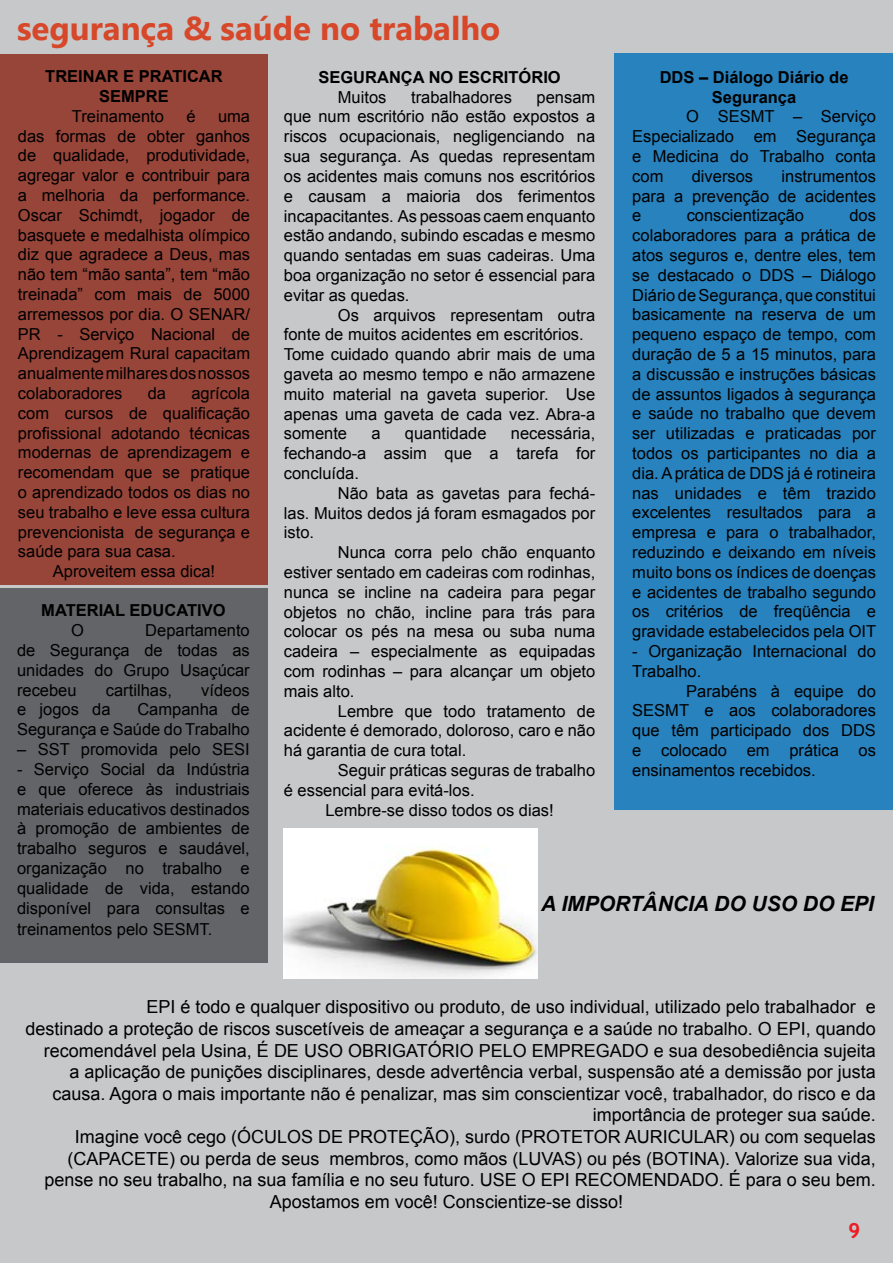
<style>
.page{position:relative;width:893px;height:1263px;background:#c6c8ca}
.page>*{position:absolute;margin:0;border:0;box-sizing:border-box;transform-origin:0 0}
.t1{font:700 33px "Segoe UI";color:#d74729}
.t2{font:italic 700 21px "Arial";color:#000}
.t3{font:700 21px "Trebuchet MS";color:#ed1c24}
.t4{font:18px "Arial";color:#000}
.t5{font:16.5px/19.8px "Arial";color:#000;text-align:justify}
.t6{font:700 16.5px/19.8px "Arial";color:#000;text-align:center}
</style>
<div class="page">
<div style="left:0;top:588px;width:268px;height:374px;background:#636467"></div>
<div style="left:614px;top:54px;width:279px;height:756px;background:#2782be"></div>
<div style="left:1px;top:54px;width:267px;height:531px;background:#974439"></div>
<img style="left:284px;top:829px;width:254px;height:150px">
<h1 class="t1" style="left:17px;top:5px;width:485px">segurança &amp; saúde no trabalho</h1>
<p class="t6" style="left:318px;top:68px;width:244px">SEGURANÇA NO ESCRITÓRIO</p>
<p class="t5" style="left:338px;top:87px;width:50px">Muitos</p>
<p class="t5" style="left:411px;top:87px;width:102px">trabalhadores</p>
<p class="t6" style="left:45px;top:67px;width:179px">TREINAR E PRATICAR<br>SEMPRE</p>
<p class="t5" style="left:72px;top:106px;width:94px">Treinamento</p>
<p class="t5" style="left:186px;top:106px;width:11px">é</p>
<p class="t6" style="left:660px;top:68px;width:190px">DDS – Diálogo Diário de<br>Segurança</p>
<p class="t5" style="left:632px;top:107px;width:245px;text-indent:54px">O SESMT – Serviço Especializado em Segurança e Medicina do Trabalho conta com</p>
<p class="t5" style="left:284px;top:87px;width:313px;text-indent:253px">pensam que num escritório não estão expostos a riscos ocupacionais, negligenciando na sua segurança. As quedas representam os acidentes mais comuns nos escritórios e causam a maioria dos ferimentos incapacitantes. As pessoas caem enquanto estão andando, subindo escadas e mesmo quando sentadas em suas cadeiras. Uma boa organização no setor é essencial para evitar as quedas.</p>
<p class="t5" style="left:284px;top:305px;width:313px;text-align:left;text-indent:54px">Os arquivos representam outra fonte de muitos acidentes em escritórios.<br>Tome cuidado quando abrir mais de uma gaveta ao mesmo tempo e não armazene muito material na gaveta superior. Use apenas uma gaveta de cada vez. Abra-a somente</p>
<p class="t5" style="left:18px;top:106px;width:234px;text-indent:200px">uma das formas de obter ganhos de qualidade, produtividade, agregar valor e contribuir para a melhoria da performance.<br>Oscar Schimdt, jogador de basquete e medalhista olímpico diz que agradece a Deus, mas não tem “mão santa”, tem “mão treinada” com mais de 5000 arremessos por dia. O SENAR/ PR - Serviço Nacional de Aprendizagem Rural capacitam anualmente milhares dos nossos colaboradores</p>
<p class="t5" style="left:632px;top:166px;width:245px;text-indent:149px">instrumentos para a prevenção de acidentes e</p>
<p class="t5" style="left:692px;top:166px;width:63px">diversos</p>
<p class="t5" style="left:632px;top:206px;width:245px;text-indent:217px">dos colaboradores para a prática de atos seguros e, dentre eles, tem se destacado o DDS – Diálogo Diário de Segurança, que constitui basicamente na reserva de um pequeno espaço de tempo, com duração de 5 a 15 minutos, para a discussão e instruções básicas de assuntos ligados à segurança e saúde no trabalho que devem ser utilizadas e praticadas por todos os participantes no dia a dia. A prática de DDS já é rotineira nas unidades e têm trazido excelentes resultados para a empresa e para o trabalhador, reduzindo e deixando em níveis muito bons os índices de doenças e acidentes de trabalho segundo os critérios de freqüência e gravidade estabelecidos pela OIT</p>
<p class="t5" style="left:632px;top:641px;width:245px">- Organização Internacional do<br>Trabalho.</p>
<p class="t5" style="left:632px;top:681px;width:245px;text-indent:54px">Parabéns à equipe do SESMT e aos colaboradores que têm participado dos DDS e colocado em prática os ensinamentos recebidos.</p>
<p class="t5" style="left:687px;top:206px;width:119px">conscientização</p>
<p class="t5" style="left:148px;top:383px;width:20px">da</p>
<p class="t5" style="left:191px;top:383px;width:60px">agrícola</p>
<p class="t5" style="left:18px;top:403px;width:234px">com cursos de qualificação</p>
<p class="t5" style="left:18px;top:423px;width:234px">profissional adotando técnicas</p>
<p class="t5" style="left:18px;top:443px;width:234px">modernas de aprendizagem e</p>
<p class="t5" style="left:18px;top:463px;width:234px">recomendam que se pratique</p>
<p class="t5" style="left:18px;top:482px;width:234px">o aprendizado todos os dias no</p>
<p class="t5" style="left:18px;top:502px;width:234px">seu trabalho e leve essa cultura</p>
<p class="t5" style="left:18px;top:522px;width:234px">prevencionista de segurança e</p>
<p class="t5" style="left:18px;top:542px;width:159px">saúde para sua casa.</p>
<p class="t5" style="left:53px;top:562px;width:164px">Aproveitem essa dica!</p>
<p class="t5" style="left:284px;top:424px;width:313px;text-indent:227px">necessária, fechando-a assim que a tarefa for concluída.</p>
<p class="t5" style="left:284px;top:483px;width:313px;text-indent:54px">Não bata as gavetas para fechá&shy;las. Muitos dedos já foram esmagados por isto.</p>
<p class="t5" style="left:284px;top:543px;width:313px;text-indent:54px">Nunca corra pelo chão enquanto estiver sentado em cadeiras com rodinhas, nunca se incline na cadeira para pegar objetos no chão, incline para trás para colocar os pés na mesa ou suba numa cadeira – especialmente as equipadas com rodinhas – para alcançar um objeto mais alto.</p>
<p class="t5" style="left:284px;top:701px;width:313px;text-indent:54px">Lembre que todo tratamento de acidente é demorado, doloroso, caro e não há garantia de cura total.</p>
<p class="t5" style="left:338px;top:760px;width:259px">Seguir práticas seguras de trabalho</p>
<p class="t5" style="left:284px;top:780px;width:192px">é essencial para evitá-los.</p>
<p class="t5" style="left:325px;top:800px;width:230px">Lembre-se disso todos os dias!</p>
<p class="t5" style="left:371px;top:424px;width:11px">a</p>
<p class="t5" style="left:405px;top:424px;width:83px">quantidade</p>
<p class="t6" style="left:41px;top:601px;width:186px">MATERIAL EDUCATIVO</p>
<p class="t5" style="left:71px;top:621px;width:14px">O</p>
<p class="t5" style="left:17px;top:621px;width:234px;text-indent:128px">Departamento de Segurança de todas as unidades do Grupo Usaçúcar recebeu</p>
<p class="t5" style="left:106px;top:680px;width:68px">cartilhas,</p>
<p class="t5" style="left:201px;top:680px;width:50px">vídeos</p>
<p class="t5" style="left:17px;top:700px;width:95px">e jogos da</p>
<p class="t5" style="left:17px;top:700px;width:234px;text-align:right">Campanha de<br>Segurança e Saúde do Trabalho</p>
<p class="t5" style="left:17px;top:739px;width:234px">– SST promovida pelo SESI</p>
<p class="t5" style="left:17px;top:759px;width:234px">- Serviço Social da Indústria e que oferece às industriais materiais educativos destinados à promoção de ambientes de trabalho seguros e saudável, organização no trabalho e qualidade de vida, estando disponível para consultas e</p>
<p class="t5" style="left:17px;top:919px;width:197px">treinamentos pelo SESMT.</p>
<p class="t2" style="left:541px;top:890px;width:334px">A IMPORTÂNCIA DO USO DO EPI</p>
<p class="t4" style="left:146px;top:995px;width:731px">EPI é todo e qualquer dispositivo ou produto, de uso individual, utilizado pelo trabalhador e</p>
<p class="t4" style="left:25px;top:1017px;width:852px">destinado a proteção de riscos suscetíveis de ameaçar a segurança e a saúde no trabalho. O EPI, quando</p>
<p class="t4" style="left:44px;top:1038px;width:833px">recomendável pela Usina, É DE USO OBRIGATÓRIO PELO EMPREGADO e sua desobediência sujeita</p>
<p class="t4" style="left:69px;top:1060px;width:808px">a aplicação de punições disciplinares, desde advertência verbal, suspensão até a demissão por justa</p>
<p class="t4" style="left:52px;top:1082px;width:825px">causa. Agora o mais importante não é penalizar, mas sim conscientizar você, trabalhador, do risco e da</p>
<p class="t4" style="left:593px;top:1103px;width:285px">importância de proteger sua saúde.</p>
<p class="t4" style="left:75px;top:1125px;width:802px">Imagine você cego (ÓCULOS DE PROTEÇÃO), surdo (PROTETOR AURICULAR) ou com sequelas</p>
<p class="t4" style="left:68px;top:1146px;width:810px">(CAPACETE) ou perda de seus membros, como mãos (LUVAS) ou pés (BOTINA). Valorize sua vida,</p>
<p class="t4" style="left:44px;top:1168px;width:833px">pense no seu trabalho, na sua família e no seu futuro. USE O EPI RECOMENDADO. É para o seu bem.</p>
<p class="t4" style="left:270px;top:1190px;width:355px">Apostamos em você! Conscientize-se disso!</p>
<p class="t3" style="left:848px;top:1217px;width:14px">9</p>
</div>
